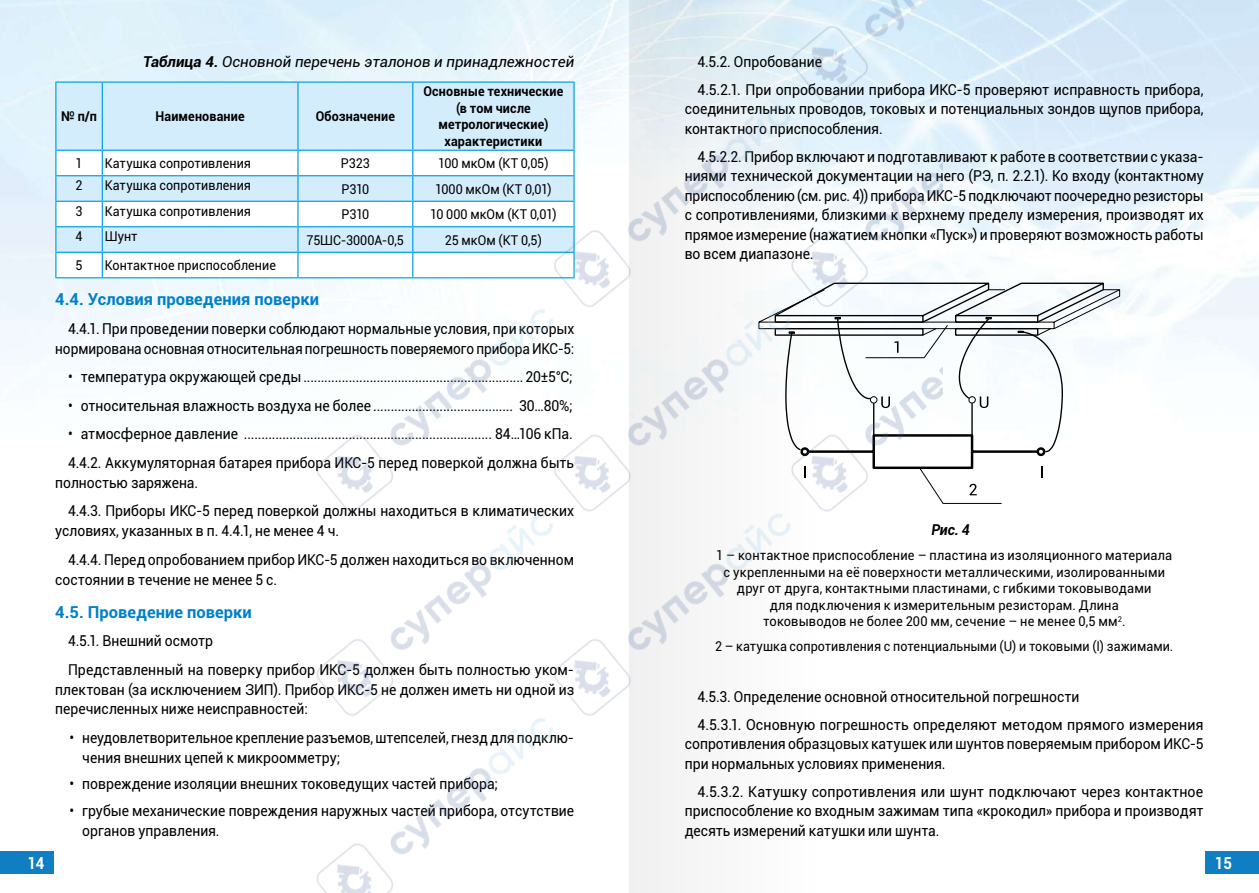
<style>
.page{position:relative;width:1259px;height:893px;background:#fff}
.page>*{position:absolute;margin:0;border:0;box-sizing:border-box;transform-origin:0 0}
.t1{font:700 16.5px "Roboto";color:#0080c9}
.t2{font:700 16.5px "Roboto";color:#fff;scale:.9 1}
.t3{font:15px/19.5px "Roboto";color:#000;scale:.93 1}
.t4{font:15px/19.5px "Roboto";color:#000;text-align:justify;scale:.95 1}
.t5{font:italic 15px "Roboto";color:#000}
.t6{font:italic 700 15px "Roboto";color:#000;scale:.93 1}
.t7{font:13.5px/16.5px "Roboto";letter-spacing:.01em;color:#000;text-align:center;scale:.95 1}
.t8{font:13.5px "Roboto";letter-spacing:.01em;color:#000;scale:.93 1}
.t9{font:700 13.5px/16.5px "Roboto";letter-spacing:.01em;color:#000;text-align:center;scale:.93 1}
.s1{font-weight:700}
</style>
<div class="page">
<img style="left:0;top:0;width:1259px;height:874px">
<div style="left:56px;top:83px;width:260px;height:67px;background:#d4edfc"></div>
<svg style="left:56px;top:151px;width:260px;height:126px"></svg>
<hr style="left:55px;top:81px;width:47px;height:2px;background:#009ee3">
<hr style="left:55px;top:83px;width:1px;height:67px;background:#009ee3">
<hr style="left:102px;top:81px;width:196px;height:2px;background:#009ee3">
<hr style="left:102px;top:83px;width:1px;height:67px;background:#009ee3">
<hr style="left:298px;top:81px;width:115px;height:2px;background:#009ee3">
<hr style="left:297px;top:83px;width:1px;height:67px;background:#009ee3">
<hr style="left:55px;top:150px;width:47px;height:1px;background:#009ee3">
<hr style="left:102px;top:150px;width:196px;height:1px;background:#009ee3">
<hr style="left:298px;top:150px;width:115px;height:1px;background:#009ee3">
<hr style="left:55px;top:175px;width:47px;height:1px;background:#009ee3">
<hr style="left:102px;top:175px;width:196px;height:1px;background:#009ee3">
<hr style="left:298px;top:175px;width:115px;height:1px;background:#009ee3">
<hr style="left:55px;top:201px;width:47px;height:1px;background:#009ee3">
<hr style="left:102px;top:201px;width:196px;height:1px;background:#009ee3">
<hr style="left:298px;top:201px;width:115px;height:1px;background:#009ee3">
<hr style="left:55px;top:226px;width:47px;height:1px;background:#009ee3">
<hr style="left:102px;top:226px;width:196px;height:1px;background:#009ee3">
<hr style="left:298px;top:226px;width:115px;height:1px;background:#009ee3">
<hr style="left:55px;top:252px;width:47px;height:1px;background:#009ee3">
<svg style="left:55px;top:151px;width:1px;height:126px"></svg>
<hr style="left:102px;top:252px;width:196px;height:1px;background:#009ee3">
<svg style="left:102px;top:151px;width:1px;height:126px"></svg>
<hr style="left:298px;top:252px;width:115px;height:1px;background:#009ee3">
<svg style="left:297px;top:151px;width:1px;height:126px"></svg>
<hr style="left:55px;top:277px;width:47px;height:1px;background:#009ee3">
<hr style="left:102px;top:277px;width:196px;height:1px;background:#009ee3">
<hr style="left:298px;top:277px;width:115px;height:1px;background:#009ee3">
<svg style="left:942px;top:283px;width:178px;height:221px"></svg>
<div style="left:1205px;top:851px;width:54px;height:22px;background:#107ec3"></div>
<div style="left:0;top:851px;width:54px;height:22px;background:#107ec3"></div>
<img style="left:316px;top:0;width:626px;height:893px">
<p class="t2" style="left:27px;top:851px;width:20px">14</p>
<p class="t5" style="left:143px;top:51px;width:432px"><span class="s1">Таблица 4.</span> Основной перечень эталонов и принадлежностей</p>
<p class="t9" style="left:61px;top:108px;width:40px">№ п/п</p>
<p class="t9" style="left:155px;top:108px;width:97px">Наименование</p>
<p class="t9" style="left:316px;top:108px;width:87px">Обозначение</p>
<p class="t9" style="left:423px;top:83px;width:152px">Основные технические (в том числе метрологические) характеристики</p>
<p class="t8" style="left:76px;top:154px;width:9px">1</p>
<p class="t8" style="left:105px;top:154px;width:159px">Катушка сопротивления</p>
<p class="t8" style="left:341px;top:154px;width:33px">Р323</p>
<p class="t8" style="left:438px;top:154px;width:120px">100 мкОм (КТ 0,05)</p>
<p class="t8" style="left:76px;top:176px;width:9px">2</p>
<p class="t8" style="left:105px;top:176px;width:159px">Катушка сопротивления</p>
<p class="t8" style="left:341px;top:179px;width:32px">Р310</p>
<p class="t8" style="left:435px;top:179px;width:127px">1000 мкОм (КТ 0,01)</p>
<p class="t8" style="left:76px;top:201px;width:9px">3</p>
<p class="t8" style="left:105px;top:201px;width:159px">Катушка сопротивления</p>
<p class="t8" style="left:341px;top:205px;width:32px">Р310</p>
<p class="t8" style="left:430px;top:205px;width:137px">10 000 мкОм (КТ 0,01)</p>
<p class="t8" style="left:76px;top:227px;width:9px">4</p>
<p class="t8" style="left:105px;top:227px;width:37px">Шунт</p>
<p class="t8" style="left:307px;top:230px;width:106px">75ШС-3000А-0,5</p>
<p class="t8" style="left:445px;top:230px;width:106px">25 мкОм (КТ 0,5)</p>
<p class="t8" style="left:76px;top:256px;width:9px">5</p>
<p class="t8" style="left:105px;top:256px;width:185px">Контактное приспособление</p>
<p class="t1" style="left:55px;top:288px;width:265px">4.4. Условия проведения поверки</p>
<p class="t3" style="left:55px;top:318px;width:560px;line-height:20px;text-align:right">4.4.1. При проведении поверки соблюдают нормальные условия, при которых нормирована основная относительная погрешность поверяемого прибора ИКС-5:</p>
<p class="t3" style="left:68px;top:367px;width:544px">• температура окружающей среды ............................................................... 20±5°С;</p>
<p class="t3" style="left:68px;top:395px;width:544px">• относительная влажность воздуха не более ........................................ 30…80%;</p>
<p class="t3" style="left:68px;top:419px;width:546px;line-height:28.5px">• атмосферное давление ....................................................................... 84…106 кПа.<br>4.4.2. Аккумуляторная батарея прибора ИКС-5 перед поверкой должна быть</p>
<p class="t3" style="left:68px;top:468px;width:546px;line-height:28.5px;text-indent:-13px">полностью заряжена.<br>4.4.3. Приборы ИКС-5 перед поверкой должны находиться в климатических</p>
<p class="t3" style="left:68px;top:516px;width:546px;line-height:28.5px;text-indent:-13px">условиях, указанных в п. 4.4.1, не менее 4 ч.<br>4.4.4. Перед опробованием прибор ИКС-5 должен находиться во включенном</p>
<p class="t3" style="left:55px;top:569px;width:240px">состоянии в течение не менее 5 с.</p>
<p class="t1" style="left:55px;top:600px;width:198px">4.5. Проведение поверки</p>
<p class="t3" style="left:68px;top:626px;width:546px;line-height:28.5px">4.5.1. Внешний осмотр<br>Представленный на поверку прибор ИКС-5 должен быть полностью уком-</p>
<p class="t3" style="left:55px;top:679px;width:559px;line-height:20px">плектован (за исключением ЗИП). Прибор ИКС-5 не должен иметь ни одной из перечисленных ниже неисправностей:</p>
<p class="t3" style="left:82px;top:727px;width:530px;line-height:20px;text-indent:-13px">• неудовлетворительное крепление разъемов, штепселей, гнезд для подклю&shy;чения внешних цепей к микроомметру;</p>
<p class="t3" style="left:70px;top:774px;width:462px">• повреждение изоляции внешних токоведущих частей прибора;</p>
<p class="t3" style="left:82px;top:800px;width:530px;line-height:20px;text-indent:-13px">• грубые механические повреждения наружных частей прибора, отсутствие органов управления.</p>
<p class="t3" style="left:697px;top:47px;width:546px;line-height:28px">4.5.2. Опробование<br>4.5.2.1. При опробовании прибора ИКС-5 проверяют исправность прибора,</p>
<p class="t3" style="left:685px;top:98px;width:559px">соединительных проводов, токовых и потенциальных зондов щупов прибора, контактного приспособления.</p>
<p class="t3" style="left:685px;top:146px;width:560px;text-align:justify;text-indent:13px">4.5.2.2. Прибор включают и подготавливают к работе в соответствии с указа&shy;ниями технической документации на него (РЭ, п. 2.2.1). Ко входу (контактному приспособлению (см. рис. 4)) прибора ИКС-5 подключают поочередно резисторы с сопротивлениями, близкими к верхнему пределу измерения, производят их прямое измерение (нажатием кнопки «Пуск») и проверяют возможность работы во всем диапазоне.</p>
<p class="t6" style="left:931px;top:519px;width:43px">Рис. 4</p>
<p class="t7" style="left:716px;top:546px;width:482px">1 – контактное приспособление – пластина из изоляционного материала с укрепленными на её поверхности металлическими, изолированными друг от друга, контактными пластинами, с гибкими токовыводами<br>для подключения к измерительным резисторам. Длина<br>токовыводов не более 200 мм, сечение – не менее 0,5 мм<sup>2</sup>.</p>
<p class="t8" style="left:715px;top:637px;width:494px">2 – катушка сопротивления с потенциальными (U) и токовыми (I) зажимами.</p>
<p class="t3" style="left:697px;top:682px;width:546px;line-height:28px">4.5.3. Определение основной относительной погрешности<br>4.5.3.1. Основную погрешность определяют методом прямого измерения</p>
<p class="t3" style="left:685px;top:733px;width:559px">сопротивления образцовых катушек или шунтов поверяемым прибором ИКС-5 при нормальных условиях применения.</p>
<p class="t4" style="left:685px;top:781px;width:548px;text-indent:13px">4.5.3.2. Катушку сопротивления или шунт подключают через контактное приспособление ко входным зажимам типа «крокодил» прибора и производят десять измерений катушки или шунта.</p>
<p class="t2" style="left:1215px;top:851px;width:20px">15</p>
</div>
